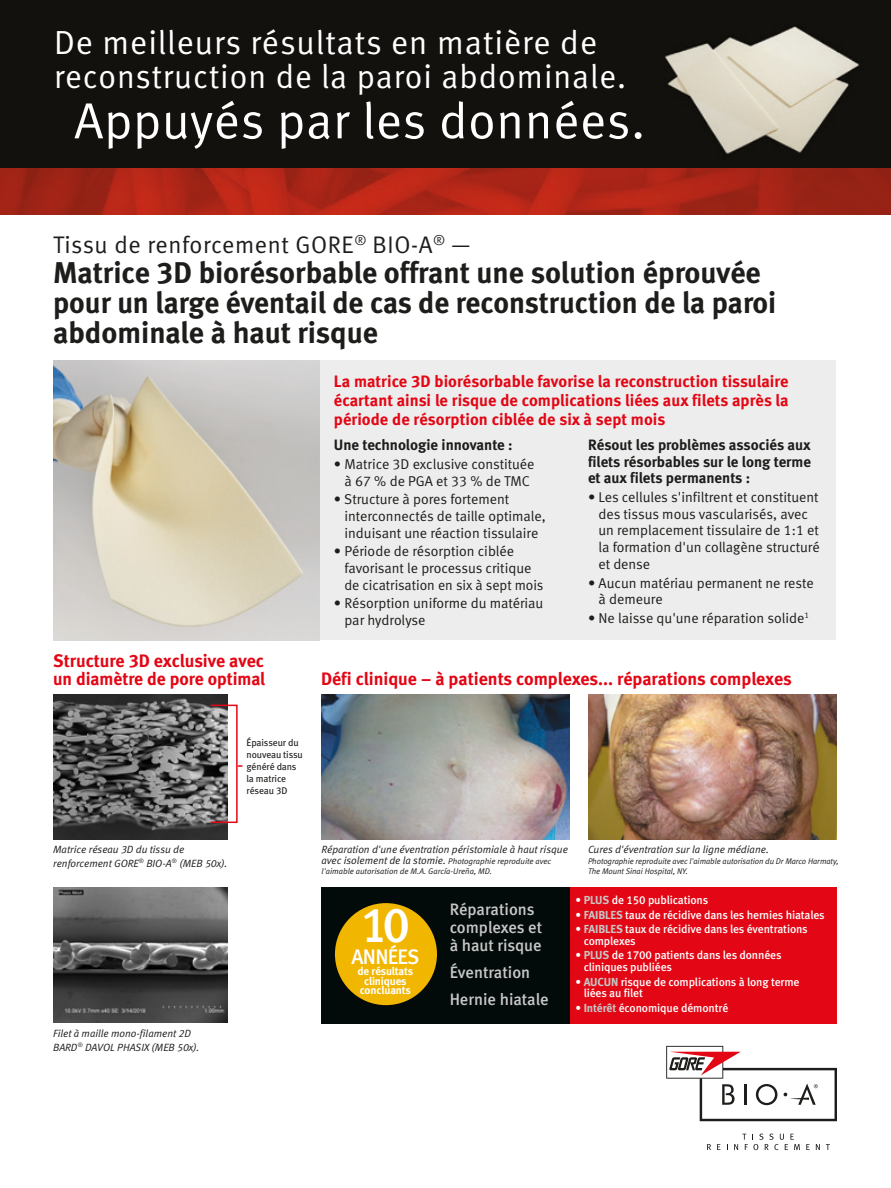
<style>
.page{position:relative;width:891px;height:1188px;background:#fff}
.page>*{position:absolute;margin:0;border:0;box-sizing:border-box;transform-origin:0 0}
.t1{font:50.85px "Meta Normal LF";letter-spacing:.015em;color:#fff}
.t2{font:49.5px "Meta Medium LF";color:#fff}
.t3{font:33.45px/34.5px "Meta Normal LF";letter-spacing:.03em;color:#fff}
.t4{font:30px/30px "Meta Bold LF";color:#1d1d1b}
.t5{font:24px "Meta Normal LF";letter-spacing:.025em;color:#1d1d1b}
.t6{font:21px "Meta Medium LF";letter-spacing:-.035em;color:#fff}
.t7{font:18px/18.8px "Meta Bold LF";color:#e30614}
.t8{font:16.5px/18.8px "Meta Bold LF";letter-spacing:.005em;color:#e30614;text-align:justify}
.t9{font:16.5px/18px "Meta Medium LF";color:#c7c7c6}
.t10{font:15px/16.6px "Meta Bold LF";color:#1d1d1b;text-align:justify}
.t11{font:14.25px/16.6px "Meta Normal LF";color:#1d1d1b}
.t12{font:11.7px/11.7px "Meta Medium LF";letter-spacing:-.01em;color:#fff}
.t13{font:11.25px/9.8px "Meta Bold LF";letter-spacing:-.01em;color:#fff;text-align:center}
.t14{font:italic 10.5px/13.5px "Meta Normal LF";color:#1d1d1b}
.t15{font:9.75px/12px "Meta Book LF";letter-spacing:-.01em;color:#1d1d1b}
.t16{font:italic 8.25px/10.5px "Meta Normal LF";letter-spacing:-.005em;color:#1d1d1b}
.s1{font-size:10.5px}
.s2{font-family:"Meta Bold LF";color:#c7c7c6}
</style>
<div class="page">
<img style="left:0;top:0;width:891px;height:168px">
<img style="left:53px;top:695px;width:174px;height:145px">
<img style="left:53px;top:887px;width:174px;height:136px">
<img style="left:0;top:168px;width:891px;height:47px">
<div style="left:570px;top:887px;width:267px;height:136px;background:#e30614"></div>
<img style="left:321px;top:695px;width:249px;height:144px">
<img style="left:588px;top:695px;width:249px;height:144px">
<svg style="left:209px;top:704px;width:33px;height:120px"></svg>
<div style="left:321px;top:887px;width:249px;height:136px;background:#020a0a"></div>
<div style="left:335px;top:903px;width:102px;height:102px;background:#f1b600;border-radius:50%"></div>
<svg style="left:707px;top:1144px;width:4px;height:6px"></svg>
<svg style="left:717px;top:1144px;width:3px;height:6px"></svg>
<svg style="left:734px;top:1134px;width:66px;height:16px"></svg>
<svg style="left:806px;top:1144px;width:4px;height:6px"></svg>
<svg style="left:816px;top:1144px;width:4px;height:6px"></svg>
<svg style="left:826px;top:1144px;width:4px;height:6px"></svg>
<svg style="left:666px;top:1046px;width:171px;height:75px"></svg>
<div style="left:317px;top:361px;width:519px;height:279px;background:#ededed"></div>
<img style="left:53px;top:361px;width:266px;height:279px">
<h3 class="t3" style="left:54px;top:24px;width:573px">De meilleurs résultats en matière de reconstruction de la paroi abdominale.</h3>
<h1 class="t1" style="left:74px;top:91px;width:572px">Appuyés par les données.</h1>
<h3 class="t5" style="left:53px;top:231px;width:419px">Tissu de renforcement GORE<sup>®</sup> BIO-A<sup>®</sup> —</h3>
<h3 class="t4" style="left:53px;top:258px;width:725px">Matrice 3D biorésorbable offrant une solution éprouvée pour un large éventail de cas de reconstruction de la paroi abdominale à haut risque</h3>
<p class="t7" style="left:53px;top:651px;width:214px">Structure 3D exclusive avec un diamètre de pore optimal</p>
<p class="t15" style="left:247px;top:737px;width:58px">Épaisseur du nouveau tissu généré dans la matrice réseau 3D</p>
<p class="t8" style="left:334px;top:372px;width:456px">La matrice 3D biorésorbable favorise la reconstruction tissulaire écartant ainsi le risque de complications liées aux filets après la période de résorption ciblée de six à sept mois</p>
<p class="t10" style="left:334px;top:436px;width:180px">Une technologie innovante :</p>
<p class="t11" style="left:334px;top:455px;width:202px;text-align:center">• Matrice 3D exclusive constituée à 67 % de PGA et 33 % de TMC</p>
<p class="t11" style="left:344px;top:491px;width:203px;text-indent:-11px">• Structure à pores fortement interconnectés de taille optimale, induisant une réaction tissulaire</p>
<p class="t11" style="left:344px;top:543px;width:201px;text-indent:-10px">• Période de résorption ciblée favorisant le processus critique de cicatrisation en six à sept mois</p>
<p class="t11" style="left:344px;top:595px;width:201px;text-indent:-11px">• Résorption uniforme du matériau par hydrolyse</p>
<p class="t10" style="left:588px;top:436px;width:224px">Résout les problèmes associés aux filets résorbables sur le long terme et aux filets permanents :</p>
<p class="t11" style="left:599px;top:489px;width:223px;text-indent:-11px">• Les cellules s'infiltrent et constituent des tissus mous vascularisés, avec un remplacement tissulaire de 1:1 et la formation d'un collagène structuré et dense</p>
<p class="t11" style="left:599px;top:574px;width:217px;text-indent:-11px">• Aucun matériau permanent ne reste à demeure</p>
<p class="t11" style="left:588px;top:610px;width:223px">• Ne laisse qu'une réparation solide<sup>1</sup></p>
<p class="t7" style="left:321px;top:669px;width:472px">Défi clinique – à patients complexes... réparations complexes</p>
<p class="t14" style="left:53px;top:843px;width:176px">Matrice réseau 3D du tissu de renforcement GORE<sup>®</sup> BIO-A<sup>®</sup> (MEB 50x).</p>
<p class="t14" style="left:53px;top:1027px;width:148px">Filet à maille mono-filament 2D<br>BARD<sup>®</sup> DAVOL PHASIX (MEB 50x).</p>
<p class="t14" style="left:322px;top:843px;width:248px">Réparation d'une éventration péristomiale à haut risque</p>
<p class="t16" style="left:322px;top:855px;width:231px"><span class="s1">avec isolement de la stomie.</span> Photographie reproduite avec l'aimable autorisation de M.A. García-Ureña, MD.</p>
<h2 class="t2" style="left:361px;top:896px;width:51px">10</h2>
<h3 class="t6" style="left:352px;top:944px;width:69px">ANNÉES</h3>
<p class="t13" style="left:358px;top:966px;width:57px">de résultats cliniques concluants</p>
<p class="t9" style="left:450px;top:900px;width:94px">Réparations complexes et à haut risque</p>
<p class="t9" style="left:450px;top:958px;width:100px;line-height:27px">Éventration<br>Hernie hiatale</p>
<p class="t14" style="left:588px;top:843px;width:182px">Cures d'éventration sur la ligne médiane.</p>
<p class="t16" style="left:588px;top:855px;width:252px">Photographie reproduite avec l'aimable autorisation du Dr Marco Harmaty,<br>The Mount Sinai Hospital, NY.</p>
<p class="t12" style="left:576px;top:894px;width:134px">• <span class="s2">PLUS</span> de 150 publications</p>
<p class="t12" style="left:576px;top:909px;width:251px">• <span class="s2">FAIBLES</span> taux de récidive dans les hernies hiatales</p>
<p class="t12" style="left:584px;top:923px;width:226px;text-indent:-8px">• <span class="s2">FAIBLES</span> taux de récidive dans les éventrations complexes</p>
<p class="t12" style="left:584px;top:949px;width:199px;text-indent:-8px">• <span class="s2">PLUS</span> de 1700 patients dans les données cliniques publiées</p>
<p class="t12" style="left:584px;top:976px;width:217px;text-indent:-8px">• <span class="s2">AUCUN</span> risque de complications à long terme liées au filet</p>
<p class="t12" style="left:576px;top:1002px;width:154px">• <span class="s2">Intérêt</span> économique démontré</p>
</div>
